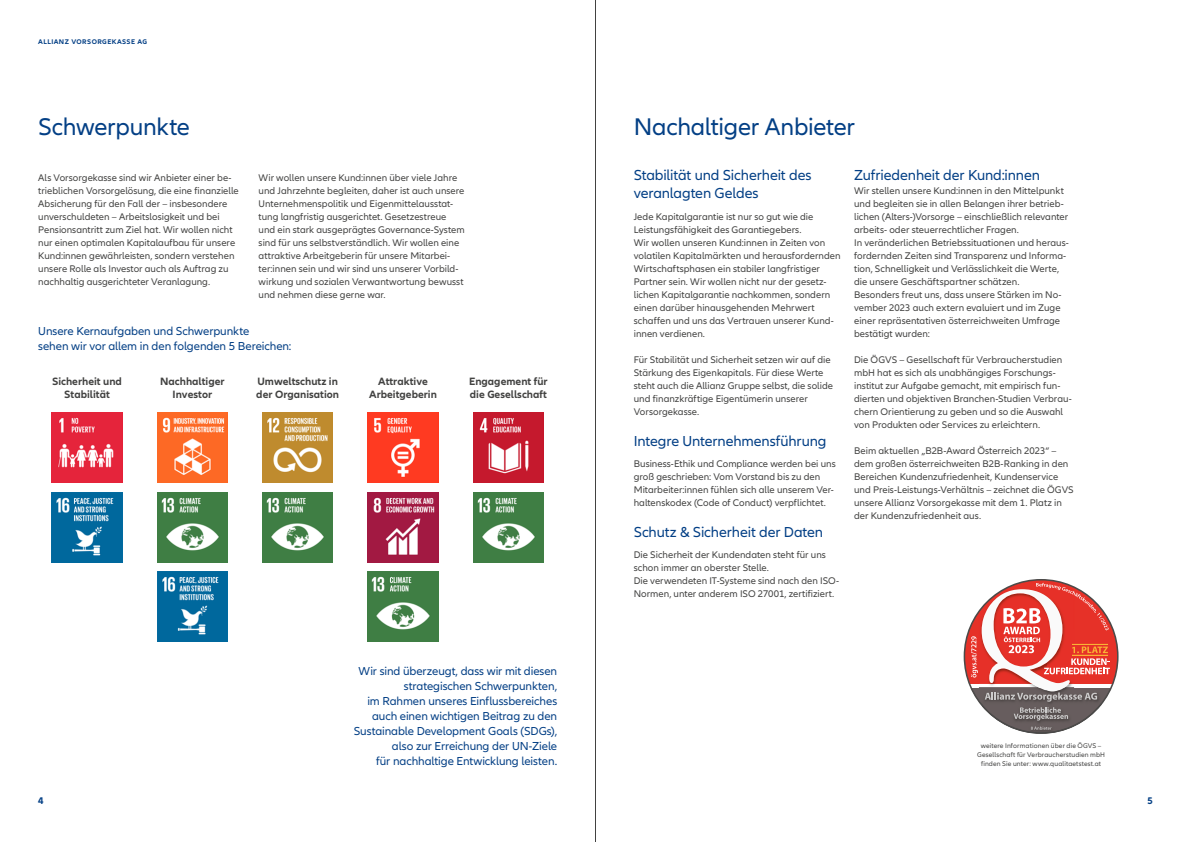
<style>
.page{position:relative;width:1191px;height:842px;background:#fff}
.page>*{position:absolute;margin:0;border:0;box-sizing:border-box;transform-origin:0 0}
.t1{font:25px "Allianz Neo";letter-spacing:-.01em;color:#033f85}
.t2{font:15px/18px "Allianz Neo";letter-spacing:-.01em;color:#033f85}
.t3{font:12px/15px "Allianz Neo";letter-spacing:-.005em;color:#033f85;text-align:right}
.t4{font:700 11px/13px "Allianz Neo";color:#424241;text-align:center}
.t5{font:10px/13px "Allianz Neo";color:#424241}
.t6{font:700 10px "Allianz Neo";color:#033f85}
.t7{font:7px/9px "Allianz Neo";letter-spacing:.015em;color:#424241;text-align:center}
.t8{font:700 7px "Allianz Neo";letter-spacing:.06em;color:#033f85}
</style>
<div class="page">
<img style="left:52px;top:413px;width:70px;height:70px">
<img style="left:263px;top:413px;width:70px;height:70px">
<img style="left:157px;top:413px;width:70px;height:70px">
<img style="left:368px;top:413px;width:70px;height:70px">
<img style="left:473px;top:413px;width:70px;height:70px">
<img style="left:52px;top:492px;width:70px;height:70px">
<img style="left:263px;top:492px;width:70px;height:70px">
<img style="left:157px;top:492px;width:70px;height:70px">
<img style="left:368px;top:492px;width:70px;height:70px">
<img style="left:473px;top:492px;width:70px;height:70px">
<img style="left:157px;top:572px;width:70px;height:70px">
<img style="left:368px;top:572px;width:70px;height:70px">
<svg style="left:963px;top:579px;width:155px;height:155px"></svg>
<hr style="left:595px;top:0;width:1px;height:842px;background:#424241">
<p class="t8" style="left:38px;top:37px;width:110px">ALLIANZ VORSORGEKASSE AG</p>
<h1 class="t1" style="left:38px;top:113px;width:153px">Schwerpunkte</h1>
<p class="t5" style="left:38px;top:172px;width:202px">Als Vorsorgekasse sind wir Anbieter einer be&shy;trieblichen Vorsorgelösung, die eine finanzielle Absicherung für den Fall der – insbesondere unverschuldeten – Arbeitslosigkeit und bei Pensionsantritt zum Ziel hat. Wir wollen nicht nur einen optimalen Kapitalaufbau für unsere Kund:innen gewährleisten, sondern verstehen unsere Rolle als Investor auch als Auftrag zu nachhaltig ausgerichteter Veranlagung.</p>
<p class="t5" style="left:259px;top:172px;width:208px">Wir wollen unsere Kund:innen über viele Jahre und Jahrzehnte begleiten, daher ist auch unsere Unternehmenspolitik und Eigenmittelausstat&shy;tung langfristig ausgerichtet. Gesetzestreue und ein stark ausgeprägtes Governance-System sind für uns selbstverständlich. Wir wollen eine attraktive Arbeitgeberin für unsere Mitarbei&shy;ter:innen sein und wir sind uns unserer Vorbild&shy;wirkung und sozialen Verwantwortung bewusst und nehmen diese gerne war.</p>
<p class="t3" style="left:38px;top:324px;width:255px;text-align:left">Unsere Kernaufgaben und Schwerpunkte<br>sehen wir vor allem in den folgenden 5 Bereichen:</p>
<p class="t4" style="left:52px;top:375px;width:71px">Sicherheit und<br>Stabilität</p>
<p class="t4" style="left:160px;top:375px;width:66px">Nachhaltiger<br>Investor</p>
<p class="t4" style="left:256px;top:375px;width:84px;text-align:left">Umweltschutz in der Organisation</p>
<p class="t4" style="left:369px;top:375px;width:69px">Attraktive<br>Arbeitgeberin</p>
<p class="t4" style="left:469px;top:375px;width:80px;text-align:left">Engagement für die Gesellschaft</p>
<p class="t3" style="left:354px;top:664px;width:205px">Wir sind überzeugt, dass wir mit diesen strategischen Schwerpunkten,<br>im Rahmen unseres Einflussbereiches auch einen wichtigen Beitrag zu den Sustainable Development Goals (SDGs), also zur Erreichung der UN-Ziele<br>für nachhaltige Entwicklung leisten.</p>
<h1 class="t1" style="left:634px;top:113px;width:223px">Nachaltiger Anbieter</h1>
<h2 class="t2" style="left:634px;top:166px;width:179px">Stabilität und Sicherheit des veranlagten Geldes</h2>
<p class="t5" style="left:634px;top:211px;width:208px">Jede Kapitalgarantie ist nur so gut wie die Leistungsfähigkeit des Garantiegebers.<br>Wir wollen unseren Kund:innen in Zeiten von volatilen Kapitalmärkten und herausfordernden Wirtschaftsphasen ein stabiler langfristiger Partner sein. Wir wollen nicht nur der gesetz&shy;lichen Kapitalgarantie nachkommen, sondern einen darüber hinausgehenden Mehrwert schaffen und uns das Vertrauen unserer Kund&shy;innen verdienen.</p>
<p class="t5" style="left:634px;top:354px;width:201px">Für Stabilität und Sicherheit setzen wir auf die Stärkung des Eigenkapitals. Für diese Werte steht auch die Allianz Gruppe selbst, die solide und finanzkräftige Eigentümerin unserer Vorsorgekasse.</p>
<h2 class="t2" style="left:634px;top:433px;width:194px">Integre Unternehmensführung</h2>
<p class="t5" style="left:634px;top:458px;width:203px">Business-Ethik und Compliance werden bei uns groß geschrieben: Vom Vorstand bis zu den Mitarbeiter:innen fühlen sich alle unserem Ver&shy;haltenskodex (Code of Conduct) verpflichtet.</p>
<h2 class="t2" style="left:634px;top:524px;width:191px">Schutz &amp; Sicherheit der Daten</h2>
<p class="t5" style="left:634px;top:549px;width:207px">Die Sicherheit der Kundendaten steht für uns schon immer an oberster Stelle.<br>Die verwendeten IT-Systeme sind nach den ISO-Normen, unter anderem ISO 27001, zertifiziert.</p>
<h2 class="t2" style="left:854px;top:166px;width:187px">Zufriedenheit der Kund:innen</h2>
<p class="t5" style="left:854px;top:185px;width:216px">Wir stellen unsere Kund:innen in den Mittelpunkt und begleiten sie in allen Belangen ihrer betrieb&shy;lichen (Alters-)Vorsorge – einschließlich relevanter arbeits- oder steuerrechtlicher Fragen.<br>In veränderlichen Betriebssituationen und heraus&shy;fordernden Zeiten sind Transparenz und Informa&shy;tion, Schnelligkeit und Verlässlichkeit die Werte, die unsere Geschäftspartner schätzen.<br>Besonders freut uns, dass unsere Stärken im No&shy;vember 2023 auch extern evaluiert und im Zuge einer repräsentativen österreichweiten Umfrage bestätigt wurden:</p>
<p class="t5" style="left:854px;top:354px;width:219px">Die ÖGVS – Gesellschaft für Verbraucherstudien mbH hat es sich als unabhängiges Forschungs&shy;institut zur Aufgabe gemacht, mit empirisch fun&shy;dierten und objektiven Branchen-Studien Verbrau&shy;chern Orientierung zu geben und so die Auswahl von Produkten oder Services zu erleichtern.</p>
<p class="t5" style="left:854px;top:445px;width:221px">Beim aktuellen „B2B-Award Österreich 2023“ – dem großen österreichweiten B2B-Ranking in den Bereichen Kundenzufriedenheit, Kundenservice und Preis-Leistungs-Verhältnis – zeichnet die ÖGVS unsere Allianz Vorsorgekasse mit dem 1. Platz in der Kundenzufriedenheit aus.</p>
<p class="t7" style="left:977px;top:741px;width:130px">weitere Informationen über die ÖGVS –<br>Gesellschaft für Verbraucherstudien mbH finden Sie unter: www.qualitaetstest.at</p>
<p class="t6" style="left:38px;top:794px;width:7px">4</p>
<p class="t6" style="left:1147px;top:794px;width:7px">5</p>
</div>
